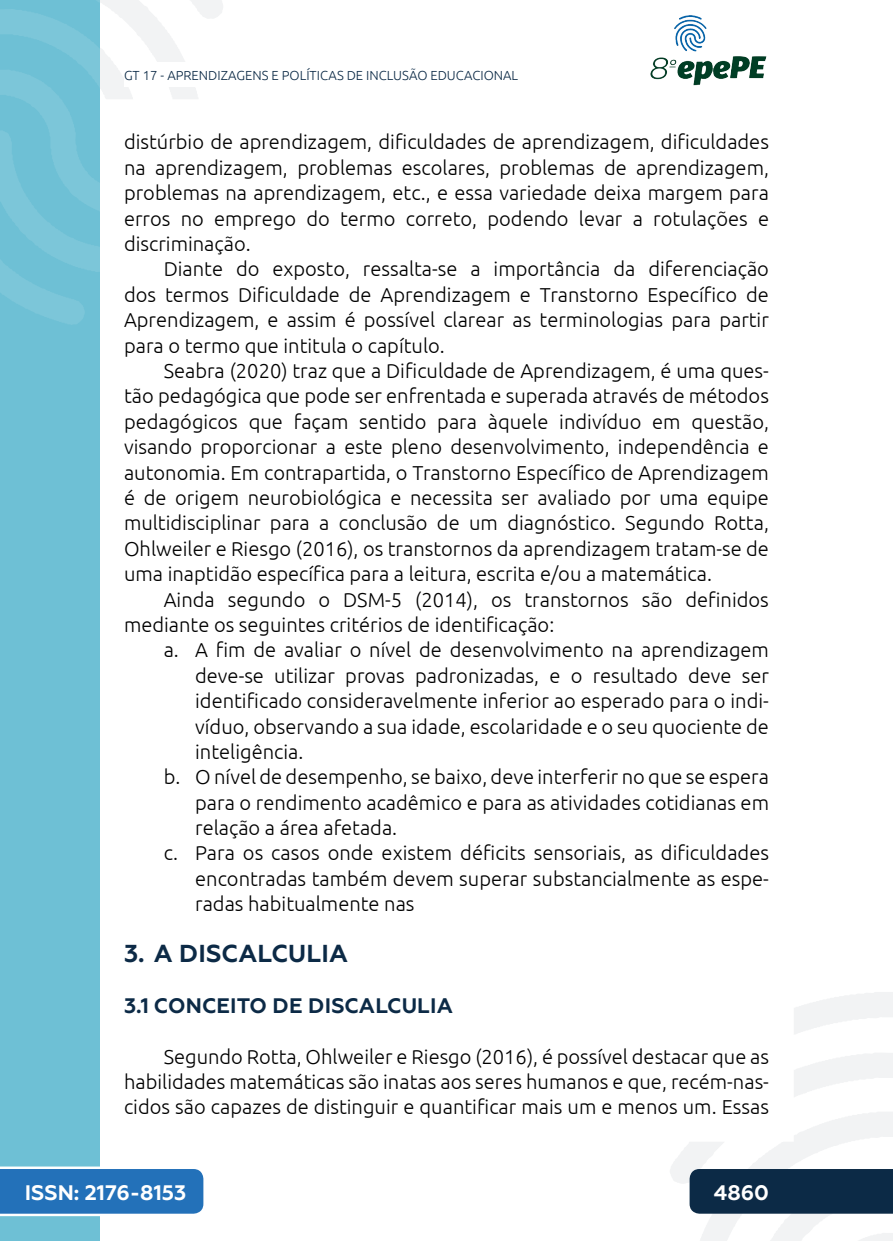
<style>
.page{position:relative;width:893px;height:1241px;background:#fff}
.page>*{position:absolute;margin:0;border:0;box-sizing:border-box;transform-origin:0 0}
._3_SUBTÍTULO{font:700 24.5px "Geometria";letter-spacing:.01em;color:#0c2a46}
._13_SUBTÍTULO_2{font:700 21px "Geometria";letter-spacing:.01em;color:#0c2a46}
.t1{font:700 21px "Geometria";color:#fff}
._5_CORPO{font:300 20.12px/25.4px "Ubuntu";color:#000;text-align:justify}
.t2{font:300 13.12px "Ubuntu";color:#0c2a46}
</style>
<div class="page">
<svg style="left:670px;top:992px;width:223px;height:248px"></svg>
<svg style="left:99px;top:0;width:124px;height:324px"></svg>
<img style="left:650px;top:15px;width:117px;height:71px">
<div style="left:0;top:0;width:99px;height:1240px;background:#6ec0d5"></div>
<svg style="left:0;top:0;width:99px;height:325px"></svg>
<svg style="left:0;top:1166px;width:203px;height:49px"></svg>
<div style="left:690px;top:1168px;width:203px;height:45px;background:#0c2a46"></div>
<div style="left:124px;top:62px;width:516px;height:25px;background:#fff"></div>
<p class="t2" style="left:124px;top:67px;width:396px">GT 17 - APRENDIZAGENS E POLÍTICAS DE INCLUSÃO EDUCACIONAL</p>
<p class="_5_CORPO" style="left:124px;top:129px;width:646px">distúrbio de aprendizagem, dificuldades de aprendizagem, dificuldades na aprendizagem, problemas escolares, problemas de aprendizagem, problemas na aprendizagem, etc., e essa variedade deixa margem para erros no emprego do termo correto, podendo levar a rotulações e discriminação.</p>
<p class="_5_CORPO" style="left:124px;top:256px;width:646px;text-indent:40px">Diante do exposto, ressalta-se a importância da diferenciação dos termos Dificuldade de Aprendizagem e Transtorno Específico de Aprendizagem, e assim é possível clarear as terminologias para partir para o termo que intitula o capítulo.</p>
<p class="_5_CORPO" style="left:124px;top:357px;width:646px;text-indent:40px">Seabra (2020) traz que a Dificuldade de Aprendizagem, é uma ques&shy;tão pedagógica que pode ser enfrentada e superada através de métodos pedagógicos que façam sentido para àquele indivíduo em questão, visando proporcionar a este pleno desenvolvimento, independência e autonomia. Em contrapartida, o Transtorno Específico de Aprendizagem é de origem neurobiológica e necessita ser avaliado por uma equipe multidisciplinar para a conclusão de um diagnóstico. Segundo Rotta, Ohlweiler e Riesgo (2016), os transtornos da aprendizagem tratam-se de uma inaptidão específica para a leitura, escrita e/ou a matemática.</p>
<p class="_5_CORPO" style="left:124px;top:586px;width:646px;text-indent:40px">Ainda segundo o DSM-5 (2014), os transtornos são definidos mediante os seguintes critérios de identificação:</p>
<p class="_5_CORPO" style="left:195px;top:637px;width:575px;text-indent:-32px">a. A fim de avaliar o nível de desenvolvimento na aprendizagem deve-se utilizar provas padronizadas, e o resultado deve ser identificado consideravelmente inferior ao esperado para o indi&shy;víduo, observando a sua idade, escolaridade e o seu quociente de inteligência.</p>
<p class="_5_CORPO" style="left:195px;top:763px;width:575px;text-indent:-32px">b. O nível de desempenho, se baixo, deve interferir no que se espera para o rendimento acadêmico e para as atividades cotidianas em relação a área afetada.</p>
<p class="_5_CORPO" style="left:195px;top:840px;width:575px;text-indent:-32px">c. Para os casos onde existem déficits sensoriais, as dificuldades encontradas também devem superar substancialmente as espe&shy;radas habitualmente nas</p>
<p class="_3_SUBTÍTULO" style="left:124px;top:938px;width:226px">3. A DISCALCULIA</p>
<p class="_13_SUBTÍTULO_2" style="left:124px;top:992px;width:330px">3.1 CONCEITO DE DISCALCULIA</p>
<p class="_5_CORPO" style="left:124px;top:1043px;width:646px;text-indent:40px">Segundo Rotta, Ohlweiler e Riesgo (2016), é possível destacar que as habilidades matemáticas são inatas aos seres humanos e que, recém-nas&shy;cidos são capazes de distinguir e quantificar mais um e menos um. Essas</p>
<p class="t1" style="left:25px;top:1179px;width:163px">ISSN: 2176-8153</p>
<p class="t1" style="left:714px;top:1179px;width:57px">4860</p>
</div>
